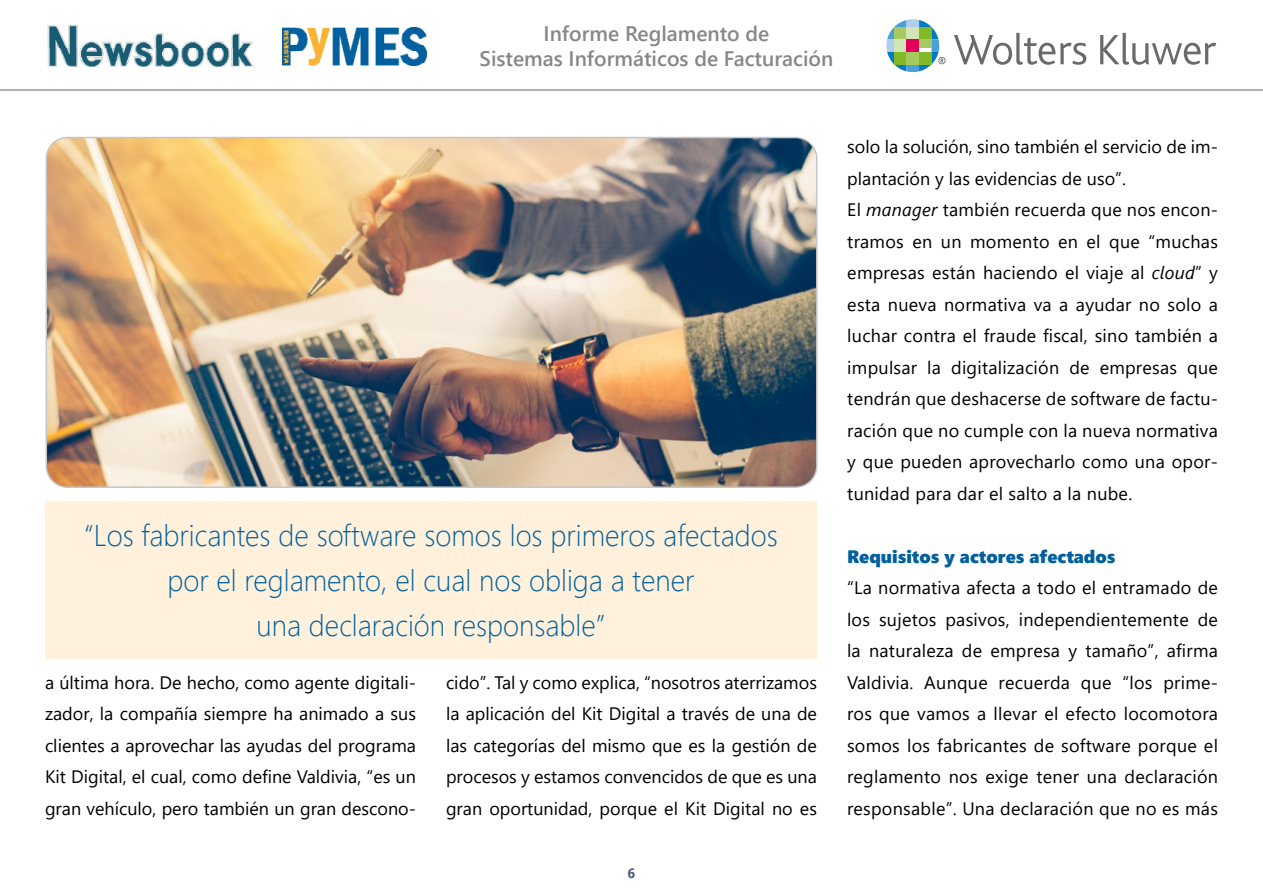
<style>
.page{position:relative;width:1263px;height:893px;background:#fff}
.page>*{position:absolute;margin:0;border:0;box-sizing:border-box;transform-origin:0 0}
.t1{font:300 30px/45px "Segoe UI";color:#00609d;text-align:center;scale:.95 1}
.t2{font:600 21px/25.2px "Segoe UI";color:#878787;text-align:center}
.t3{font:18px/31.5px "Segoe UI";letter-spacing:.015em;color:#000;text-align:justify}
.t4{font:18px "Segoe UI Black";color:#00609d}
.t5{font:700 13.5px "Segoe UI";color:#4d5d79}
.s1{font-style:italic}
</style>
<div class="page">
<svg style="left:954px;top:33px;width:132px;height:32px"></svg>
<svg style="left:1100px;top:33px;width:116px;height:32px"></svg>
<svg style="left:886px;top:19px;width:59px;height:53px"></svg>
<div style="left:894px;top:27px;width:12px;height:12px;background:#a6ca61"></div>
<div style="left:894px;top:39px;width:12px;height:13px;background:#d4e5b5"></div>
<div style="left:894px;top:52px;width:12px;height:12px;background:#80ba27"></div>
<div style="left:906px;top:27px;width:13px;height:12px;background:#d4e5b5"></div>
<div style="left:906px;top:39px;width:13px;height:13px;background:#e0005b"></div>
<div style="left:906px;top:52px;width:13px;height:12px;background:#a6ca61"></div>
<div style="left:919px;top:27px;width:12px;height:12px;background:#80ba27"></div>
<div style="left:919px;top:39px;width:12px;height:9px;background:#a6ca61"></div>
<div style="left:919px;top:52px;width:12px;height:12px;background:#80ba27"></div>
<hr style="left:0;top:89px;width:1263px;height:2px;background:#b3b2b2">
<img style="left:48px;top:25px;width:206px;height:42px">
<img style="left:283px;top:28px;width:144px;height:38px">
<div style="left:45px;top:502px;width:772px;height:157px;background:#fff1dc"></div>
<img style="left:46px;top:138px;width:771px;height:347px">
<div style="left:46px;top:137px;width:771px;height:351px;border:2px solid #c6c6c6;border-radius:21px"></div>
<p class="t2" style="left:480px;top:19px;width:355px">Informe Reglamento de<br>Sistemas Informáticos de Facturación</p>
<h1 class="t1" style="left:84px;top:510px;width:732px">“Los fabricantes de software somos los primeros afectados por el reglamento, el cual nos obliga a tener<br>una declaración responsable”</h1>
<p class="t3" style="left:45px;top:665px;width:372px">a última hora. De hecho, como agente digitali&shy;zador, la compañía siempre ha animado a sus clientes a aprovechar las ayudas del programa Kit Digital, el cual, como define Valdivia, “es un gran vehículo, pero también un gran descono-</p>
<p class="t3" style="left:446px;top:665px;width:372px">cido”. Tal y como explica, “nosotros aterrizamos la aplicación del Kit Digital a través de una de las categorías del mismo que es la gestión de procesos y estamos convencidos de que es una gran oportunidad, porque el Kit Digital no es</p>
<p class="t5" style="left:628px;top:860px;width:9px">6</p>
<p class="t3" style="left:847px;top:129px;width:372px;text-align:left">solo la solución, sino también el servicio de im&shy;plantación y las evidencias de uso”.<br>El <span class="s1">manager</span> también recuerda que nos encon&shy;tramos en un momento en el que “muchas empresas están haciendo el viaje al <span class="s1">cloud</span>” y esta nueva normativa va a ayudar no solo a luchar contra el fraude fiscal, sino también a impulsar la digitalización de empresas que tendrán que deshacerse de software de factu&shy;ración que no cumple con la nueva normativa y que pueden aprovecharlo como una opor&shy;tunidad para dar el salto a la nube.</p>
<p class="t4" style="left:847px;top:543px;width:270px">Requisitos y actores afectados</p>
<p class="t3" style="left:847px;top:570px;width:372px">“La normativa afecta a todo el entramado de los sujetos pasivos, independientemente de la naturaleza de empresa y tamaño”, afirma Valdivia. Aunque recuerda que “los prime&shy;ros que vamos a llevar el efecto locomotora somos los fabricantes de software porque el reglamento nos exige tener una declaración responsable”. Una declaración que no es más</p>
</div>
